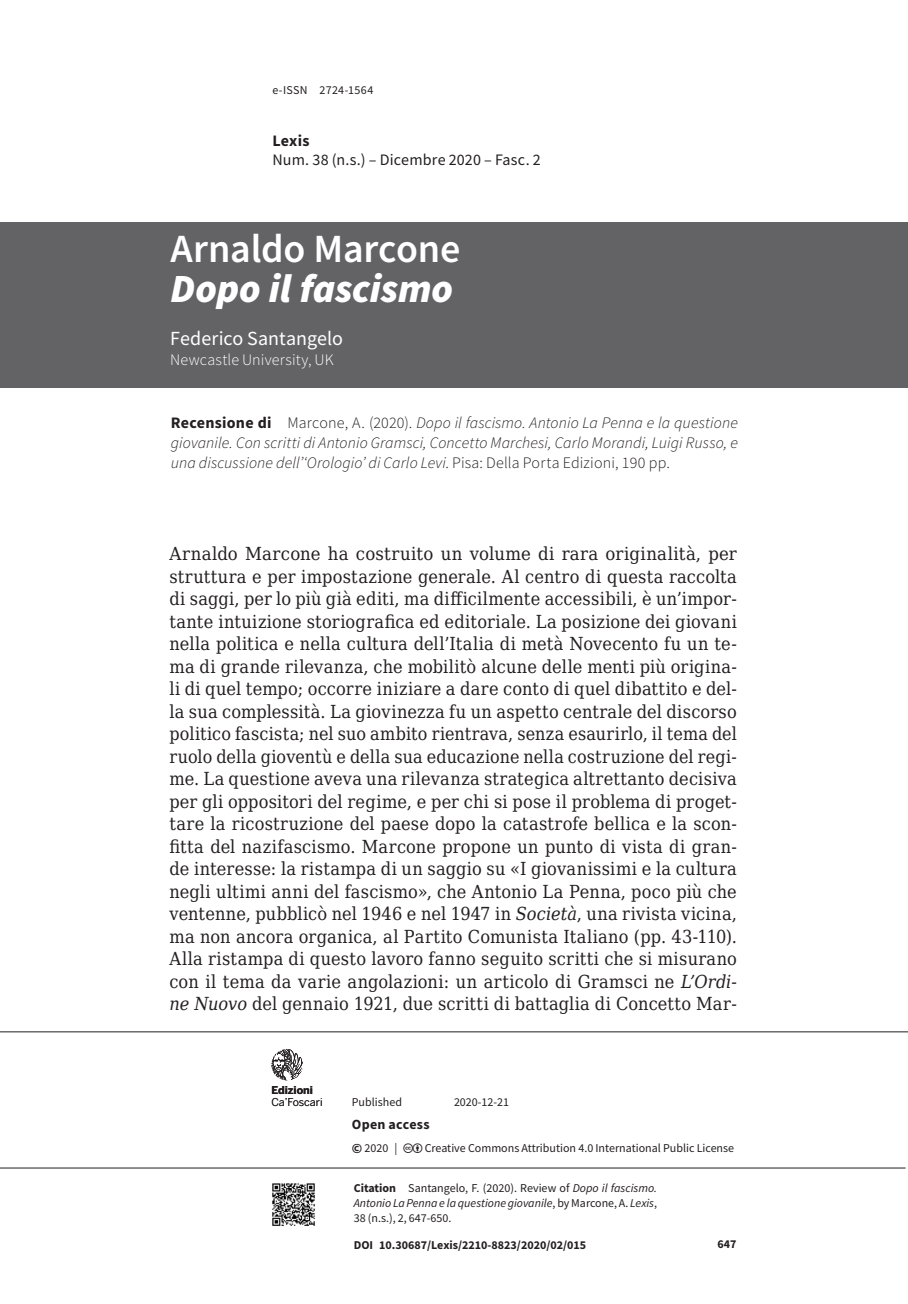
<style>
.page{position:relative;width:908px;height:1304px;background:#fff}
.page>*{position:absolute;margin:0;border:0;box-sizing:border-box;transform-origin:0 0}
.t1{font:600 40px "Source Sans Pro";letter-spacing:-.005em;color:#fff}
.t2{font:italic 900 40px "Source Sans Pro";letter-spacing:-.005em;color:#fff}
.t3{font:20px "Source Sans Pro";color:#fff}
.t4{font:18px/22.4px "DejaVu Serif Condensed";letter-spacing:.01em;color:#231f20;text-align:justify}
.t5{font:italic 300 16px/20px "Source Sans Pro";letter-spacing:.005em;color:#231f20;text-align:justify}
.t6{font:16px "Source Sans Pro";letter-spacing:.01em;color:#231f20}
.t7{font:300 16px "Source Sans Pro";letter-spacing:.015em;color:#fff}
.t8{font:700 16px "Source Sans Pro";letter-spacing:.01em;color:#231f20}
.t9{font:700 14px "Source Sans Pro";letter-spacing:.02em;color:#231f20}
.t10{font:12px/15px "Source Sans Pro";color:#231f20;text-align:justify}
.t11{font:700 12px "Source Sans Pro";color:#231f20}
.t12{font:12px "Source Sans Pro";letter-spacing:.03em;color:#231f20}
.t13{font:10.8px "Benton Sans";letter-spacing:-.01em;color:#231f20}
.t14{font:700 10.8px "Benton Sans";color:#231f20}
.s1{font-weight:700;font-style:normal}
.s2{font-style:normal}
.s3{font-style:italic}
.s4{font-weight:700;font-size:14px}
.s5{font-weight:700}
</style>
<div class="page">
<hr style="left:0;top:1031px;width:907px;height:1px;background:#231f20">
<hr style="left:0;top:1168px;width:905px;height:1px;background:#231f20">
<img style="left:272px;top:1183px;width:43px;height:43px">
<svg style="left:271px;top:1049px;width:32px;height:31px"></svg>
<div style="left:0;top:223px;width:907px;height:165px;background:#636366"></div>
<p class="t12" style="left:272px;top:82px;width:102px">e-ISSN 2724-1564</p>
<p class="t8" style="left:272px;top:130px;width:39px">Lexis</p>
<p class="t6" style="left:272px;top:150px;width:270px">Num. 38 (n.s.) – Dicembre 2020 – Fasc. 2</p>
<h1 class="t1" style="left:170px;top:223px;width:291px">Arnaldo Marcone</h1>
<h1 class="t2" style="left:170px;top:261px;width:284px">Dopo il fascismo</h1>
<p class="t3" style="left:170px;top:325px;width:174px">Federico Santangelo</p>
<p class="t7" style="left:170px;top:350px;width:165px">Newcastle University, UK</p>
<p class="t5" style="left:171px;top:413px;width:568px"><span class="s1">Recensione di</span> <span class="s2">Marcone, A. (2020).</span> Dopo il fascismo. Antonio La Penna e la questione giovanile. Con scritti di Antonio Gramsci, Concetto Marchesi, Carlo Morandi, Luigi Russo, e una discussione dell’‘Orologio’ di Carlo Levi<span class="s2">. Pisa: Della Porta Edizioni, 190 pp.</span></p>
<p class="t4" style="left:169px;top:543px;width:568px">Arnaldo Marcone ha costruito un volume di rara originalità, per struttura e per impostazione generale. Al centro di questa raccolta di saggi, per lo più già editi, ma difficilmente accessibili, è un’impor&shy;tante intuizione storiografica ed editoriale. La posizione dei giovani nella politica e nella cultura dell’Italia di metà Novecento fu un te&shy;ma di grande rilevanza, che mobilitò alcune delle menti più origina&shy;li di quel tempo; occorre iniziare a dare conto di quel dibattito e del&shy;la sua complessità. La giovinezza fu un aspetto centrale del discorso politico fascista; nel suo ambito rientrava, senza esaurirlo, il tema del ruolo della gioventù e della sua educazione nella costruzione del regi&shy;me. La questione aveva una rilevanza strategica altrettanto decisiva per gli oppositori del regime, e per chi si pose il problema di proget&shy;tare la ricostruzione del paese dopo la catastrofe bellica e la scon&shy;fitta del nazifascismo. Marcone propone un punto di vista di gran&shy;de interesse: la ristampa di un saggio su «I giovanissimi e la cultura negli ultimi anni del fascismo», che Antonio La Penna, poco più che ventenne, pubblicò nel 1946 e nel 1947 in <span class="s3">Società</span>, una rivista vicina, ma non ancora organica, al Partito Comunista Italiano (pp. 43-110).<br>Alla ristampa di questo lavoro fanno seguito scritti che si misurano con il tema da varie angolazioni: un articolo di Gramsci ne <span class="s3">L’Ordi&shy;ne Nuovo</span> del gennaio 1921, due scritti di battaglia di Concetto Mar-</p>
<p class="t14" style="left:271px;top:1084px;width:43px">Edizioni</p>
<p class="t13" style="left:271px;top:1095px;width:53px">Ca’Foscari</p>
<p class="t10" style="left:352px;top:1095px;width:52px">Published</p>
<p class="t10" style="left:454px;top:1095px;width:57px">2020-12-21</p>
<p class="t9" style="left:351px;top:1115px;width:79px">Open access</p>
<p class="t10" style="left:351px;top:1140px;width:47px"><span class="s4">©</span> 2020 |</p>
<p class="t10" style="left:424px;top:1140px;width:311px">Creative Commons Attribution 4.0 International Public License</p>
<p class="t10" style="left:353px;top:1181px;width:305px"><span class="s5">Citation</span> Santangelo, F. (2020). Review of <span class="s3">Dopo il fascismo.<br>Antonio La Penna e la questione giovanile</span>, by Marcone, A. <span class="s3">Lexis</span>, 38 (n.s.), 2, 647-650.</p>
<p class="t11" style="left:353px;top:1237px;width:234px">DOI 10.30687/Lexis/2210-8823/2020/02/015</p>
<p class="t11" style="left:717px;top:1236px;width:21px">647</p>
</div>
